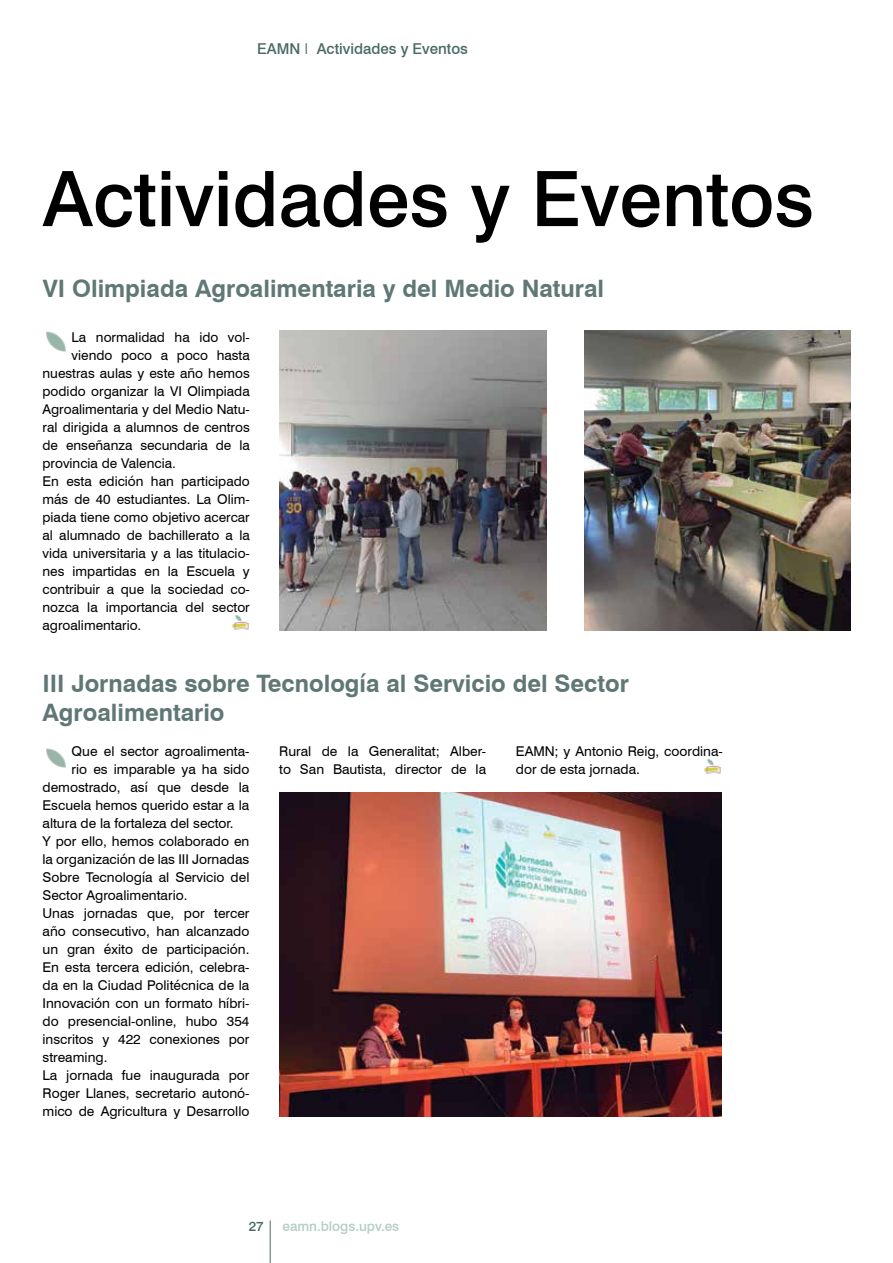
<style>
.page{position:relative;width:893px;height:1263px;background:#fff}
.page>*{position:absolute;margin:0;border:0;box-sizing:border-box;transform-origin:0 0}
.t1{font:500 76.5px "Swiss 721 BT";color:#000}
.t2{font:700 24px/28.8px "Swiss 721 BT";color:#607875}
.t3{font:500 15px "Swiss 721 BT";color:#496a65}
.t4{font:13.5px/18px "Swiss 721 BT";color:#000}
.t5{font:500 13.5px "Swiss 721 BT";color:#b5cdc2}
.t6{font:500 13.5px "Swiss 721 BT";color:#496a65}
.s1{font-weight:300;font-stretch:expanded}
</style>
<div class="page">
<hr style="left:270px;top:1220px;width:1px;height:43px;background:#496a65">
<img style="left:704px;top:759px;width:17px;height:15px">
<img style="left:46px;top:331px;width:20px;height:20px">
<img style="left:280px;top:792px;width:441px;height:324px">
<img style="left:280px;top:330px;width:266px;height:300px">
<img style="left:584px;top:330px;width:266px;height:300px">
<img style="left:46px;top:748px;width:20px;height:20px">
<img style="left:232px;top:615px;width:17px;height:15px">
<p class="t3" style="left:257px;top:39px;width:212px">EAMN <span class="s1">I</span> Actividades y Eventos</p>
<h1 class="t1" style="left:43px;top:152px;width:773px">Actividades y Eventos</h1>
<h2 class="t2" style="left:43px;top:274px;width:563px">VI Olimpiada Agroalimentaria y del Medio Natural</h2>
<p class="t4" style="left:72px;top:328px;width:180px">La normalidad ha ido vol-</p>
<p class="t4" style="left:72px;top:346px;width:180px">viendo poco a poco hasta</p>
<p class="t4" style="left:43px;top:364px;width:209px">nuestras aulas y este año hemos</p>
<p class="t4" style="left:43px;top:382px;width:209px">podido organizar la VI Olimpiada</p>
<p class="t4" style="left:43px;top:400px;width:209px">Agroalimentaria y del Medio Natu-</p>
<p class="t4" style="left:43px;top:418px;width:209px">ral dirigida a alumnos de centros</p>
<p class="t4" style="left:43px;top:436px;width:209px">de enseñanza secundaria de la</p>
<p class="t4" style="left:43px;top:454px;width:135px">provincia de Valencia.</p>
<p class="t4" style="left:43px;top:472px;width:209px">En esta edición han participado</p>
<p class="t4" style="left:43px;top:490px;width:209px">más de 40 estudiantes. La Olim-</p>
<p class="t4" style="left:43px;top:508px;width:209px">piada tiene como objetivo acercar</p>
<p class="t4" style="left:43px;top:526px;width:209px">al alumnado de bachillerato a la</p>
<p class="t4" style="left:43px;top:544px;width:209px">vida universitaria y a las titulacio-</p>
<p class="t4" style="left:43px;top:562px;width:209px">nes impartidas en la Escuela y</p>
<p class="t4" style="left:43px;top:580px;width:209px">contribuir a que la sociedad co-</p>
<p class="t4" style="left:43px;top:598px;width:209px">nozca la importancia del sector</p>
<p class="t4" style="left:43px;top:616px;width:100px">agroalimentario.</p>
<h2 class="t2" style="left:43px;top:669px;width:588px">III Jornadas sobre Tecnología al Servicio del Sector<br>Agroalimentario</h2>
<p class="t4" style="left:72px;top:742px;width:179px">Que el sector agroalimenta-</p>
<p class="t4" style="left:72px;top:760px;width:179px">rio es imparable ya ha sido</p>
<p class="t4" style="left:43px;top:778px;width:208px">demostrado, así que desde la</p>
<p class="t4" style="left:43px;top:796px;width:208px">Escuela hemos querido estar a la</p>
<p class="t4" style="left:43px;top:814px;width:193px">altura de la fortaleza del sector.</p>
<p class="t4" style="left:43px;top:832px;width:208px">Y por ello, hemos colaborado en</p>
<p class="t4" style="left:43px;top:850px;width:208px">la organización de las III Jornadas</p>
<p class="t4" style="left:43px;top:868px;width:208px">Sobre Tecnología al Servicio del</p>
<p class="t4" style="left:43px;top:886px;width:146px">Sector Agroalimentario.</p>
<p class="t4" style="left:43px;top:904px;width:208px">Unas jornadas que, por tercer</p>
<p class="t4" style="left:43px;top:922px;width:208px">año consecutivo, han alcanzado</p>
<p class="t4" style="left:43px;top:940px;width:208px">un gran éxito de participación.</p>
<p class="t4" style="left:43px;top:958px;width:208px">En esta tercera edición, celebra-</p>
<p class="t4" style="left:43px;top:976px;width:208px">da en la Ciudad Politécnica de la</p>
<p class="t4" style="left:43px;top:994px;width:208px">Innovación con un formato híbri-</p>
<p class="t4" style="left:43px;top:1012px;width:208px">do presencial-online, hubo 354</p>
<p class="t4" style="left:43px;top:1030px;width:208px">inscritos y 422 conexiones por</p>
<p class="t4" style="left:43px;top:1048px;width:66px">streaming.</p>
<p class="t4" style="left:43px;top:1066px;width:208px">La jornada fue inaugurada por</p>
<p class="t4" style="left:43px;top:1084px;width:208px">Roger Llanes, secretario autonó-</p>
<p class="t4" style="left:43px;top:1102px;width:208px">mico de Agricultura y Desarrollo</p>
<p class="t4" style="left:279px;top:742px;width:208px">Rural de la Generalitat; Alber&shy;to San Bautista, director de la</p>
<p class="t4" style="left:516px;top:742px;width:208px">EAMN; y Antonio Reig, coordina&shy;dor de esta jornada.</p>
<p class="t6" style="left:249px;top:1218px;width:17px">27</p>
<p class="t5" style="left:283px;top:1218px;width:118px">eamn.blogs.upv.es</p>
</div>
